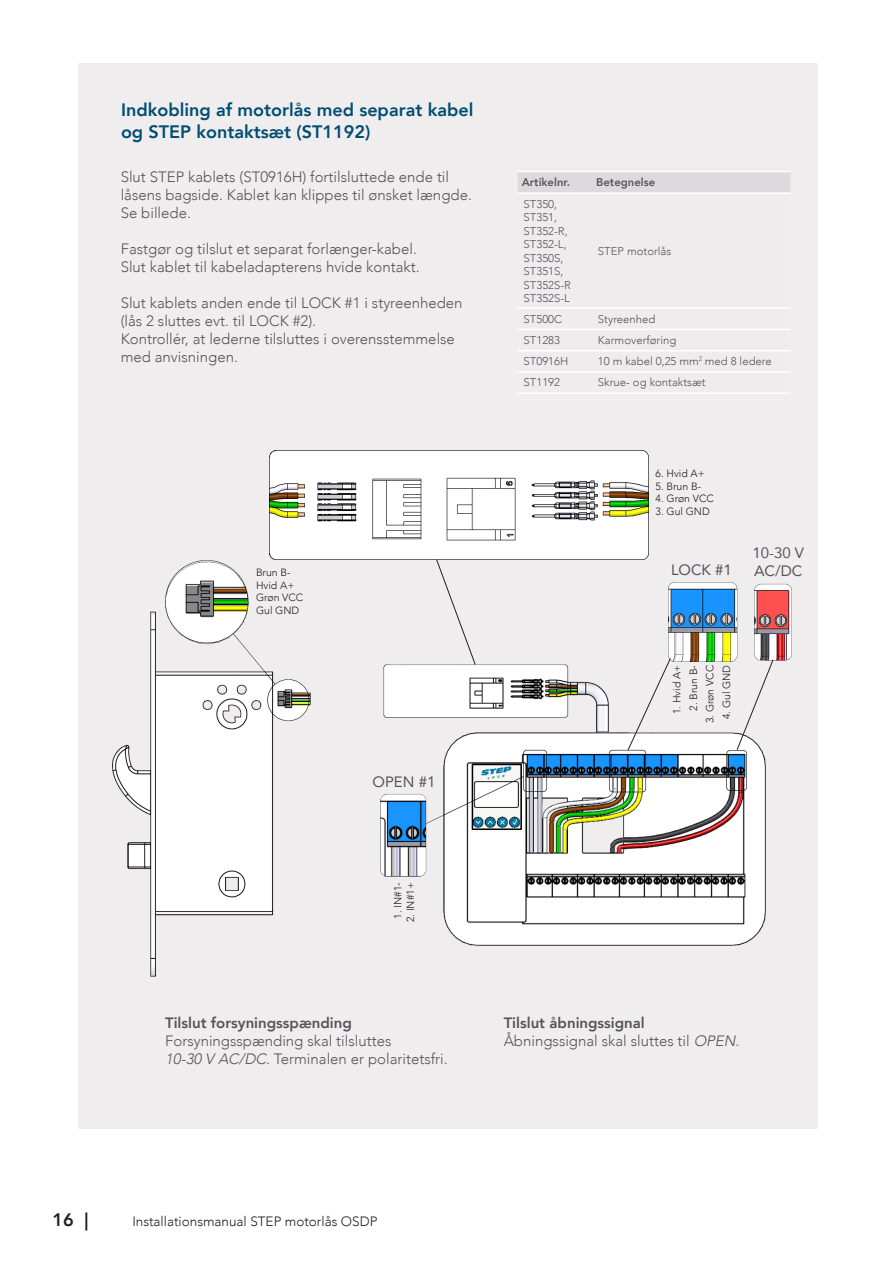
<style>
.page{position:relative;width:893px;height:1263px;background:#fff}
.page>*{position:absolute;margin:0;border:0;box-sizing:border-box;transform-origin:0 0}
.t1{font:800 18px/21.6px "Avenir LT Com";color:#004e71}
.t2{font:800 18px "Avenir LT Com";color:#231f20}
.t3{font:300 15px/18px "Avenir LT Com";color:#54555a}
.t4{font:800 15px "Avenir LT Com";color:#54555a}
.t5{font:15px "Avenir LT Com";color:#54555a}
.t6{font:300 13.5px "Avenir LT Com";color:#231f20}
.Tabell_bröd{font:300 11.25px/13.5px "Avenir LT Com";color:#54555a}
.Tabell_rubrik{font:800 11.25px "Avenir LT Com";color:#57585a}
.t7{font:300 10.5px "Avenir LT Com";color:#231f20}
.s1{font-style:italic}
</style>
<div class="page">
<div style="left:78px;top:63px;width:739px;height:1066px;background:#f0edee"></div>
<div style="left:518px;top:172px;width:272px;height:20px;background:#dcdadc"></div>
<hr style="left:517px;top:171px;width:75px;height:1px;background:#fff">
<hr style="left:592px;top:171px;width:198px;height:1px;background:#fff">
<hr style="left:517px;top:192px;width:75px;height:2px;background:#fff">
<hr style="left:517px;top:307px;width:75px;height:2px;background:#fff">
<hr style="left:592px;top:192px;width:198px;height:2px;background:#fff">
<hr style="left:592px;top:307px;width:198px;height:2px;background:#fff">
<hr style="left:517px;top:329px;width:75px;height:1px;background:#fff">
<hr style="left:592px;top:329px;width:198px;height:1px;background:#fff">
<hr style="left:517px;top:350px;width:75px;height:1px;background:#fff">
<hr style="left:592px;top:350px;width:198px;height:1px;background:#fff">
<hr style="left:517px;top:371px;width:75px;height:2px;background:#fff">
<hr style="left:517px;top:392px;width:75px;height:2px;background:#fff">
<hr style="left:592px;top:371px;width:198px;height:2px;background:#fff">
<hr style="left:592px;top:392px;width:198px;height:2px;background:#fff">
<img style="left:669px;top:582px;width:122px;height:79px">
<img style="left:269px;top:450px;width:380px;height:110px">
<svg style="left:436px;top:559px;width:40px;height:105px"></svg>
<img style="left:112px;top:560px;width:198px;height:417px">
<img style="left:380px;top:664px;width:386px;height:281px">
<svg style="left:736px;top:659px;width:38px;height:92px"></svg>
<svg style="left:627px;top:657px;width:44px;height:94px"></svg>
<p class="t1" style="left:121px;top:99px;width:354px">Indkobling af motorlås med separat kabel og STEP kontaktsæt (ST1192)</p>
<p class="t3" style="left:121px;top:168px;width:353px">Slut STEP kablets (ST0916H) fortilsluttede ende til låsens bagside. Kablet kan klippes til ønsket længde.<br>Se billede.</p>
<p class="t3" style="left:121px;top:240px;width:300px">Fastgør og tilslut et separat forlænger-kabel.<br>Slut kablet til kabeladapterens hvide kontakt.</p>
<p class="t3" style="left:121px;top:294px;width:343px">Slut kablets anden ende til LOCK #1 i styreenheden (lås 2 sluttes evt. til LOCK #2).</p>
<p class="t3" style="left:121px;top:330px;width:336px">Kontrollér, at lederne tilsluttes i overensstemmelse med anvisningen.</p>
<p class="t7" style="left:256px;top:566px;width:36px">Brun B-</p>
<p class="t7" style="left:256px;top:579px;width:40px">Hvid A+</p>
<p class="t7" style="left:256px;top:591px;width:49px">Grøn VCC</p>
<p class="t7" style="left:256px;top:604px;width:45px">Gul GND</p>
<p class="t5" style="left:373px;top:772px;width:64px">OPEN #1</p>
<p class="Tabell_rubrik" style="left:522px;top:176px;width:50px">Artikelnr.</p>
<p class="Tabell_rubrik" style="left:596px;top:176px;width:60px">Betegnelse</p>
<p class="Tabell_bröd" style="left:523px;top:197px;width:46px">ST350,<br>ST351,<br>ST352-R,<br>ST352-L,<br>ST350S,<br>ST351S,</p>
<p class="Tabell_bröd" style="left:523px;top:278px;width:49px">ST352S-R<br>ST352S-L</p>
<p class="Tabell_bröd" style="left:598px;top:244px;width:75px">STEP motorlås</p>
<p class="Tabell_bröd" style="left:523px;top:312px;width:40px">ST500C</p>
<p class="Tabell_bröd" style="left:598px;top:312px;width:59px">Styreenhed</p>
<p class="Tabell_bröd" style="left:523px;top:333px;width:38px">ST1283</p>
<p class="Tabell_bröd" style="left:598px;top:333px;width:80px">Karmoverføring</p>
<p class="Tabell_bröd" style="left:523px;top:355px;width:46px">ST0916H</p>
<p class="Tabell_bröd" style="left:598px;top:355px;width:175px">10 m kabel 0,25 mm<sup>2</sup> med 8 ledere</p>
<p class="Tabell_bröd" style="left:523px;top:376px;width:38px">ST1192</p>
<p class="Tabell_bröd" style="left:598px;top:376px;width:109px">Skrue- og kontaktsæt</p>
<p class="t7" style="left:656px;top:467px;width:51px">6. Hvid A+</p>
<p class="t7" style="left:656px;top:480px;width:47px">5. Brun B-</p>
<p class="t7" style="left:656px;top:492px;width:60px">4. Grøn VCC</p>
<p class="t7" style="left:656px;top:505px;width:56px">3. Gul GND</p>
<p class="t5" style="left:671px;top:560px;width:62px">LOCK #1</p>
<p class="t5" style="left:752px;top:543px;width:53px">10-30 V</p>
<p class="t5" style="left:754px;top:561px;width:50px">AC/DC</p>
<p class="t7" style="left:671px;top:714px;width:51px;rotate:-90deg">1. Hvid A+</p>
<p class="t7" style="left:687px;top:710px;width:47px;rotate:-90deg">2. Brun B-</p>
<p class="t7" style="left:704px;top:723px;width:60px;rotate:-90deg">3. Grøn VCC</p>
<p class="t7" style="left:720px;top:719px;width:56px;rotate:-90deg">4. Gul GND</p>
<p class="t7" style="left:392px;top:919px;width:38px;rotate:-90deg">1. IN#1-</p>
<p class="t7" style="left:404px;top:922px;width:41px;rotate:-90deg">2. IN#1+</p>
<p class="t4" style="left:165px;top:1014px;width:188px">Tilslut forsyningsspænding</p>
<p class="t3" style="left:165px;top:1032px;width:284px">Forsyningsspænding skal tilsluttes<br><span class="s1">10-30 V AC/DC</span>. Terminalen er polaritetsfri.</p>
<p class="t4" style="left:504px;top:1014px;width:143px">Tilslut åbningssignal</p>
<p class="t3" style="left:504px;top:1032px;width:237px">Åbningssignal skal sluttes til <span class="s1">OPEN</span>.</p>
<p class="t2" style="left:52px;top:1208px;width:37px">16 |</p>
<p class="t6" style="left:132px;top:1213px;width:247px">Installationsmanual STEP motorlås OSDP</p>
</div>
